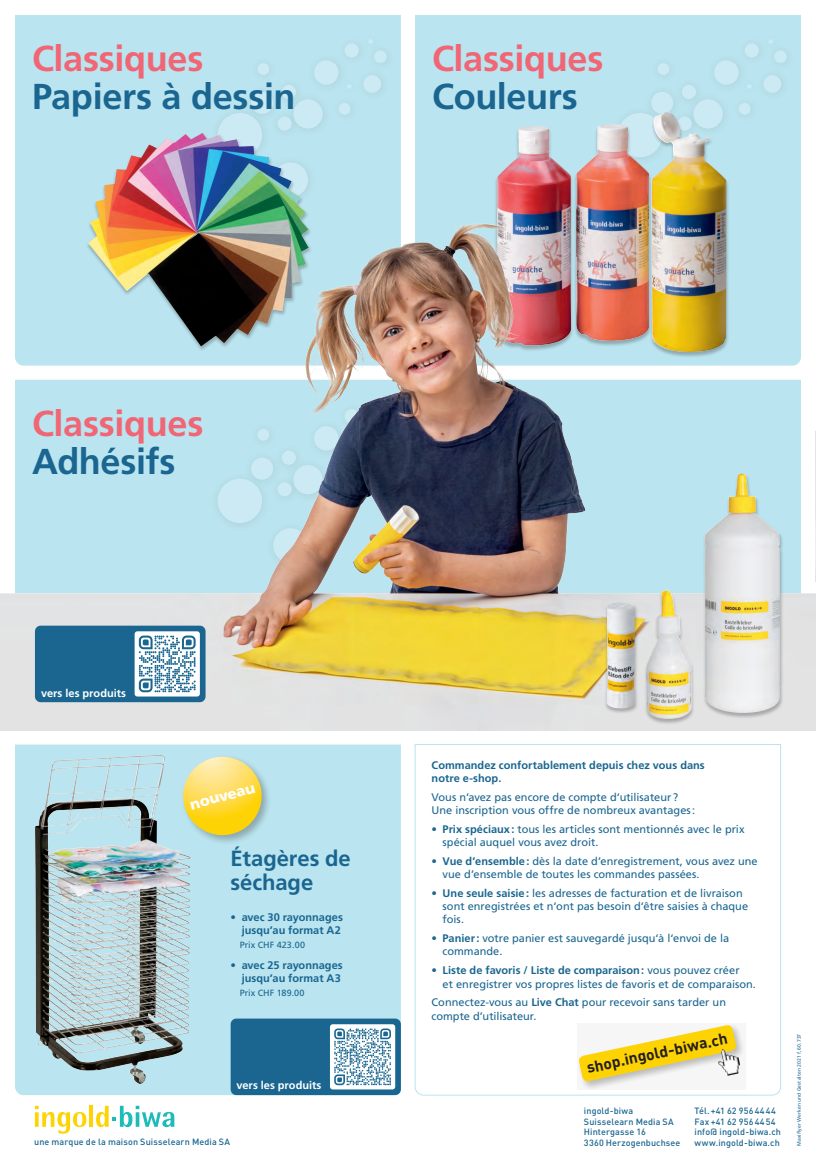
<style>
.page{position:relative;width:816px;height:1164px;background:#fff}
.page>*{position:absolute;margin:0;border:0;box-sizing:border-box;transform-origin:0 0}
.t1{font:700 36px "Frutiger LT Std";letter-spacing:-.01em;color:#f16675}
.t2{font:700 36px "Frutiger LT Std";letter-spacing:-.01em;color:#1a6690}
.t3{font:700 22px/24px "Frutiger LT Std";letter-spacing:-.005em;color:#1a6690}
.t4{font:700 15.7px "DINOT";color:#231f20}
.t5{font:900 15px "Frutiger LT Std";color:#fff}
.t6{font:11px/13.2px "Frutiger LT Std";color:#1a6690}
.t7{font:700 11px/13px "Frutiger LT Std";color:#1a6690;text-align:right}
.t8{font:700 11px "Frutiger LT Std";color:#fff}
.t9{font:500 9px/10.8px "DINOT";letter-spacing:.015em;color:#1a6690}
.t10{font:9px "Frutiger LT Std";letter-spacing:.01em;color:#1a6690}
.t11{font:5px "Frutiger LT Std";letter-spacing:.02em;color:#1a6690}
.s1{font-weight:700;color:#bae4ef}
.s2{font-weight:700}
</style>
<div class="page">
<div style="left:15px;top:744px;width:386px;height:351px;background:#bae4ef"></div>
<svg style="left:35px;top:1106px;width:51px;height:28px"></svg>
<hr style="left:89px;top:1106px;width:4px;height:21px;background:#fed304">
<svg style="left:96px;top:1106px;width:78px;height:21px"></svg>
<svg style="left:414px;top:744px;width:367px;height:352px"></svg>
<div style="left:15px;top:15px;width:386px;height:198px;background:#bae4ef"></div>
<div style="left:415px;top:15px;width:385px;height:198px;background:#bae4ef"></div>
<div style="left:209px;top:31px;width:187px;height:177px;background:#bae4ef"></div>
<svg style="left:368px;top:39px;width:5px;height:5px"></svg>
<div style="left:251px;top:92px;width:22px;height:22px;background:#cbeaf3;border-radius:50%"></div>
<div style="left:217px;top:113px;width:45px;height:44px;background:#cbeaf3;border-radius:50%"></div>
<div style="left:277px;top:116px;width:14px;height:15px;background:#cbeaf3;border-radius:50%"></div>
<div style="left:281px;top:85px;width:15px;height:14px;background:#cbeaf3;border-radius:50%"></div>
<div style="left:293px;top:99px;width:29px;height:30px;background:#cbeaf3;border-radius:50%"></div>
<div style="left:257px;top:63px;width:12px;height:12px;background:#cbeaf3;border-radius:50%"></div>
<div style="left:314px;top:60px;width:24px;height:25px;background:#cbeaf3;border-radius:50%"></div>
<div style="left:338px;top:103px;width:12px;height:12px;background:#cbeaf3;border-radius:50%"></div>
<div style="left:363px;top:75px;width:18px;height:18px;background:#cbeaf3;border-radius:50%"></div>
<div style="left:344px;top:43px;width:14px;height:15px;background:#cbeaf3;border-radius:50%"></div>
<div style="left:374px;top:50px;width:12px;height:13px;background:#cbeaf3;border-radius:50%"></div>
<svg style="left:347px;top:84px;width:4px;height:5px"></svg>
<div style="left:609px;top:31px;width:187px;height:177px;background:#bae4ef"></div>
<svg style="left:769px;top:39px;width:3px;height:5px"></svg>
<div style="left:651px;top:92px;width:22px;height:22px;background:#cbeaf3;border-radius:50%"></div>
<div style="left:681px;top:85px;width:14px;height:14px;background:#cbeaf3;border-radius:50%"></div>
<div style="left:693px;top:99px;width:29px;height:30px;background:#cbeaf3;border-radius:50%"></div>
<div style="left:657px;top:63px;width:12px;height:12px;background:#cbeaf3;border-radius:50%"></div>
<div style="left:713px;top:60px;width:25px;height:25px;background:#cbeaf3;border-radius:50%"></div>
<div style="left:738px;top:103px;width:12px;height:12px;background:#cbeaf3;border-radius:50%"></div>
<div style="left:763px;top:75px;width:17px;height:18px;background:#cbeaf3;border-radius:50%"></div>
<div style="left:744px;top:43px;width:14px;height:15px;background:#cbeaf3;border-radius:50%"></div>
<div style="left:773px;top:50px;width:13px;height:13px;background:#cbeaf3;border-radius:50%"></div>
<svg style="left:747px;top:84px;width:4px;height:5px"></svg>
<svg style="left:577px;top:1024px;width:167px;height:66px;fill:#f6f6f6"></svg>
<svg style="left:577px;top:1024px;width:159px;height:58px"></svg>
<img style="left:717px;top:1049px;width:23px;height:27px">
<img style="left:88px;top:133px;width:220px;height:80px">
<img style="left:497px;top:112px;width:229px;height:101px">
<img style="left:35px;top:755px;width:154px;height:329px">
<div style="left:181px;top:754px;width:91px;height:91px;background:#231f20;opacity:.3"></div>
<svg style="left:179px;top:757px;width:87px;height:82px"></svg>
<img style="left:0;top:213px;width:814px;height:517px">
<div style="left:643px;top:473px;width:140px;height:252px;background:#231f20;opacity:.3"></div>
<img style="left:646px;top:473px;width:133px;height:246px">
<div style="left:603px;top:602px;width:35px;height:112px;background:#231f20;opacity:.3"></div>
<img style="left:606px;top:602px;width:28px;height:106px">
<div style="left:35px;top:626px;width:170px;height:76px;background:#1a6690;border-radius:6px"></div>
<div style="left:134px;top:631px;width:66px;height:65px;background:#fff;border-radius:3px"></div>
<svg style="left:139px;top:635px;width:56px;height:57px"></svg>
<div style="left:230px;top:1018px;width:171px;height:77px;background:#1a6690;border-radius:6px"></div>
<div style="left:330px;top:1024px;width:65px;height:65px;background:#fff;border-radius:3px"></div>
<svg style="left:334px;top:1028px;width:57px;height:57px"></svg>
<h1 class="t1" style="left:32px;top:38px;width:173px">Classiques</h1>
<h1 class="t2" style="left:32px;top:76px;width:265px">Papiers à dessin</h1>
<h1 class="t1" style="left:432px;top:38px;width:173px">Classiques</h1>
<h1 class="t2" style="left:432px;top:76px;width:147px">Couleurs</h1>
<h1 class="t1" style="left:32px;top:402px;width:173px">Classiques</h1>
<h1 class="t2" style="left:32px;top:440px;width:145px">Adhésifs</h1>
<p class="t8" style="left:41px;top:686px;width:86px">vers les produits</p>
<h3 class="t5" style="left:188px;top:796px;width:68px;rotate:-15deg">nouveau</h3>
<h2 class="t3" style="left:230px;top:847px;width:122px">Étagères de séchage</h2>
<p class="t7" style="left:230px;top:910px;width:114px">• avec 30 rayonnages jusqu’au format A2</p>
<p class="t10" style="left:230px;top:939px;width:76px"><span class="s1">•</span> Prix CHF 423.00</p>
<p class="t7" style="left:230px;top:959px;width:114px">• avec 25 rayonnages jusqu’au format A3</p>
<p class="t10" style="left:230px;top:987px;width:75px"><span class="s1">•</span> Prix CHF 189.00</p>
<p class="t8" style="left:236px;top:1079px;width:86px">vers les produits</p>
<p class="t9" style="left:34px;top:1136px;width:197px">une marque de la maison Suisselearn Media SA</p>
<p class="t7" style="left:431px;top:758px;width:274px;text-align:left">Commandez confortablement depuis chez vous dans notre e-shop.</p>
<p class="t6" style="left:431px;top:790px;width:265px">Vous n‘avez pas encore de compte d‘utilisateur ?<br>Une inscription vous offre de nombreux avantages:</p>
<p class="t6" style="left:442px;top:822px;width:303px;text-indent:-11px">• <span class="s2">Prix spéciaux:</span> tous les articles sont mentionnés avec le prix spécial auquel vous avez droit.</p>
<p class="t6" style="left:442px;top:854px;width:316px;text-indent:-11px">• <span class="s2">Vue d’ensemble:</span> dès la date d’enregistrement, vous avez une vue d’ensemble de toutes les commandes passées.</p>
<p class="t6" style="left:442px;top:887px;width:307px;text-indent:-11px">• <span class="s2">Une seule saisie:</span> les adresses de facturation et de livraison sont enregistrées et n‘ont pas besoin d‘être saisies à chaque fois.</p>
<p class="t6" style="left:442px;top:932px;width:288px;text-indent:-11px">• <span class="s2">Panier:</span> votre panier est sauvegardé jusqu‘à l‘envoi de la commande.</p>
<p class="t6" style="left:442px;top:964px;width:315px;text-indent:-11px">• <span class="s2">Liste de favoris / Liste de comparaison:</span> vous pouvez créer<br>et enregistrer vos propres listes de favoris et de comparaison.</p>
<p class="t6" style="left:431px;top:996px;width:296px">Connectez-vous au <span class="s2">Live Chat</span> pour recevoir sans tarder un compte d’utilisateur.</p>
<h3 class="t4" style="left:584px;top:1057px;width:145px;rotate:-12deg">shop.ingold-biwa.ch</h3>
<p class="t9" style="left:583px;top:1105px;width:98px">ingold-biwa<br>Suisselearn Media SA<br>Hintergasse 16<br>3360 Herzogenbuchsee</p>
<p class="t9" style="left:694px;top:1105px;width:88px">Tél.+41 62 9564444<br>Fax +41 62 9564454 info@ ingold-biwa.ch www.ingold-biwa.ch</p>
<p class="t11" style="left:796px;top:1146px;width:114px;rotate:-90deg">Maxiflyer Werken und Gestalten 2021 f, 60.737</p>
</div>
